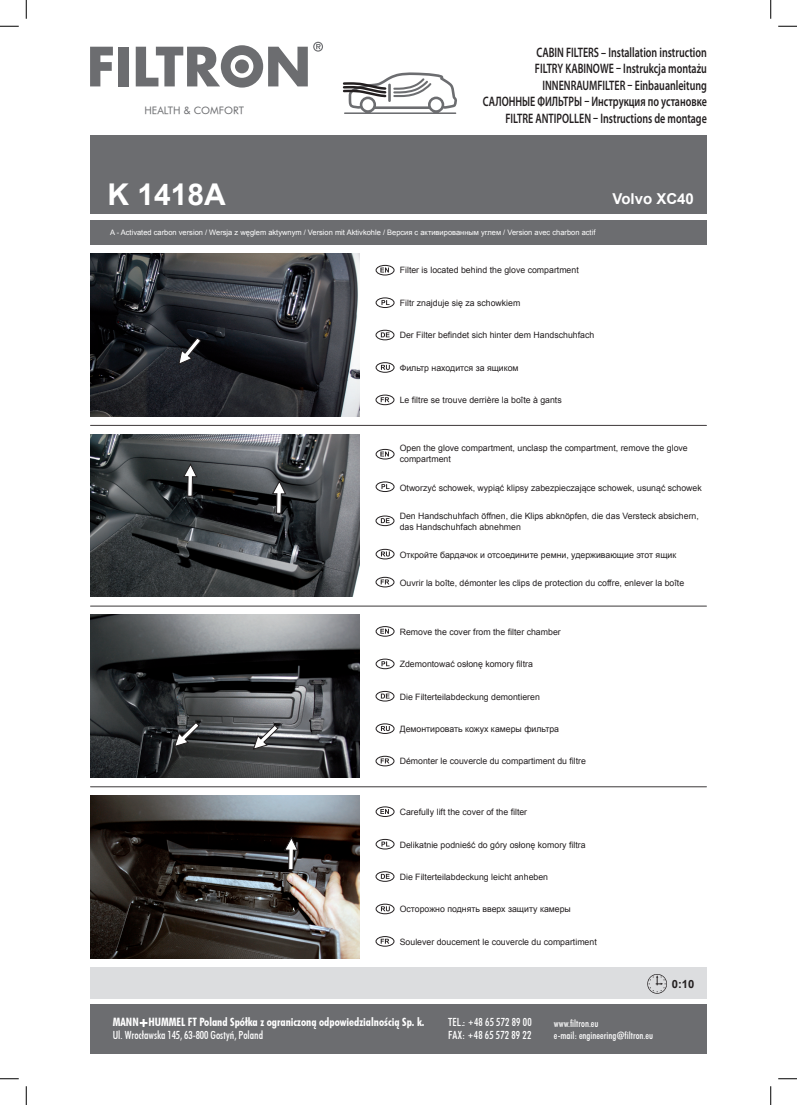
<style>
.page{position:relative;width:797px;height:1105px;background:#fff}
.page>*{position:absolute;margin:0;border:0;box-sizing:border-box;transform-origin:0 0}
.t1{font:700 30px "Arial";color:#fff}
.t2{font:700 15px "Arial";color:#fff}
.t3{font:600 13.75px/16.5px "Myriad Pro";color:#231f20;text-align:right;scale:.73 1}
.t4{font:11.5px "Futura Bd Cn AT";color:#fff}
.t5{font:11.25px/12.5px "Futura Md Cn AT";letter-spacing:.005em;color:#fff}
.t6{font:700 11.25px "Arial";color:#231f20}
.t7{font:10.38px "Futura Bk AT";color:#6c6d70}
.t8{font:10px/12.5px "Futura Md Cn AT";color:#fff}
.t9{font:8.75px/10.9px "Arial";color:#231f20}
.t10{font:7.5px "Arial";color:#fff}
.s1{font-family:"Futura Black AT";font-size:7.5px}
.s2{font-family:"Futura X Blk Cn AT";font-size:8.75px}
</style>
<div class="page">
<div style="left:90px;top:967px;width:617px;height:32px;background:#dcdddf"></div>
<div style="left:90px;top:1004px;width:617px;height:50px;background:#6c6d70"></div>
<svg style="left:140px;top:1019px;width:8px;height:8px"></svg>
<svg style="left:90px;top:47px;width:23px;height:39px"></svg>
<div style="left:119px;top:47px;width:10px;height:39px;background:#6c6d70"></div>
<svg style="left:136px;top:42px;width:187px;height:46px"></svg>
<div style="left:90px;top:135px;width:617px;height:79px;background:#6c6d70"></div>
<div style="left:90px;top:220px;width:617px;height:25px;background:#6c6d70"></div>
<svg style="left:343px;top:72px;width:114px;height:42px"></svg>
<hr style="left:90px;top:425px;width:617px;height:1px;background:#231f20">
<hr style="left:90px;top:606px;width:617px;height:1px;background:#231f20">
<hr style="left:90px;top:786px;width:617px;height:1px;background:#231f20">
<svg style="left:647px;top:974px;width:20px;height:20px"></svg>
<svg style="left:380px;top:268px;width:9px;height:4px"></svg>
<div style="left:376px;top:265px;width:18px;height:10px;border:1px solid #231f20;border-radius:50%"></div>
<svg style="left:381px;top:300px;width:8px;height:5px"></svg>
<div style="left:376px;top:297px;width:18px;height:11px;border:1px solid #231f20;border-radius:50%"></div>
<svg style="left:381px;top:332px;width:8px;height:5px"></svg>
<div style="left:375px;top:330px;width:19px;height:10px;border:1px solid #231f20;border-radius:50%"></div>
<svg style="left:381px;top:365px;width:9px;height:5px"></svg>
<div style="left:376px;top:362px;width:18px;height:11px;border:1px solid #231f20;border-radius:50%"></div>
<svg style="left:381px;top:397px;width:8px;height:5px"></svg>
<div style="left:375px;top:395px;width:19px;height:10px;border:1px solid #231f20;border-radius:50%"></div>
<svg style="left:380px;top:629px;width:9px;height:5px"></svg>
<div style="left:376px;top:626px;width:18px;height:11px;border:1px solid #231f20;border-radius:50%"></div>
<svg style="left:381px;top:661px;width:8px;height:5px"></svg>
<div style="left:376px;top:659px;width:18px;height:10px;border:1px solid #231f20;border-radius:50%"></div>
<svg style="left:381px;top:694px;width:8px;height:4px"></svg>
<div style="left:375px;top:691px;width:19px;height:10px;border:1px solid #231f20;border-radius:50%"></div>
<svg style="left:381px;top:726px;width:9px;height:5px"></svg>
<div style="left:376px;top:723px;width:18px;height:11px;border:1px solid #231f20;border-radius:50%"></div>
<svg style="left:381px;top:758px;width:8px;height:5px"></svg>
<div style="left:375px;top:756px;width:19px;height:10px;border:1px solid #231f20;border-radius:50%"></div>
<svg style="left:380px;top:809px;width:9px;height:5px"></svg>
<div style="left:376px;top:806px;width:18px;height:11px;border:1px solid #231f20;border-radius:50%"></div>
<svg style="left:381px;top:841px;width:8px;height:5px"></svg>
<div style="left:376px;top:839px;width:18px;height:10px;border:1px solid #231f20;border-radius:50%"></div>
<svg style="left:381px;top:874px;width:8px;height:5px"></svg>
<div style="left:375px;top:871px;width:19px;height:11px;border:1px solid #231f20;border-radius:50%"></div>
<svg style="left:381px;top:906px;width:9px;height:5px"></svg>
<div style="left:376px;top:904px;width:18px;height:10px;border:1px solid #231f20;border-radius:50%"></div>
<svg style="left:381px;top:939px;width:8px;height:5px"></svg>
<div style="left:375px;top:936px;width:19px;height:10px;border:1px solid #231f20;border-radius:50%"></div>
<svg style="left:380px;top:452px;width:9px;height:4px"></svg>
<div style="left:376px;top:449px;width:18px;height:10px;border:1px solid #231f20;border-radius:50%"></div>
<svg style="left:381px;top:484px;width:8px;height:5px"></svg>
<div style="left:376px;top:481px;width:18px;height:11px;border:1px solid #231f20;border-radius:50%"></div>
<svg style="left:381px;top:518px;width:8px;height:5px"></svg>
<div style="left:375px;top:516px;width:19px;height:10px;border:1px solid #231f20;border-radius:50%"></div>
<svg style="left:381px;top:551px;width:9px;height:5px"></svg>
<div style="left:376px;top:549px;width:18px;height:10px;border:1px solid #231f20;border-radius:50%"></div>
<svg style="left:381px;top:579px;width:8px;height:5px"></svg>
<div style="left:375px;top:577px;width:19px;height:10px;border:1px solid #231f20;border-radius:50%"></div>
<img style="left:90px;top:254px;width:269px;height:162px">
<img style="left:90px;top:434px;width:269px;height:163px">
<img style="left:90px;top:615px;width:269px;height:162px">
<img style="left:90px;top:795px;width:269px;height:163px">
<svg style="left:178px;top:338px;width:23px;height:26px"></svg>
<svg style="left:183px;top:464px;width:14px;height:32px"></svg>
<svg style="left:272px;top:481px;width:14px;height:33px"></svg>
<svg style="left:253px;top:725px;width:25px;height:24px"></svg>
<svg style="left:284px;top:837px;width:14px;height:33px"></svg>
<svg style="left:174px;top:722px;width:25px;height:25px"></svg>
<svg style="left:0;top:25px;width:19px;height:2px"></svg>
<svg style="left:778px;top:25px;width:19px;height:2px"></svg>
<svg style="left:0;top:1078px;width:19px;height:1px"></svg>
<svg style="left:778px;top:1078px;width:19px;height:1px"></svg>
<svg style="left:25px;top:0;width:2px;height:19px"></svg>
<svg style="left:25px;top:1086px;width:2px;height:19px"></svg>
<svg style="left:770px;top:0;width:1px;height:19px"></svg>
<svg style="left:770px;top:1086px;width:1px;height:19px"></svg>
<p class="t7" style="left:144px;top:104px;width:101px">HEALTH &amp; COMFORT</p>
<h3 class="t3" style="left:483px;top:43px;width:308px">CABIN FILTERS – Installation instruction<br>FILTRY KABINOWE – Instrukcja montażu INNENRAUMFILTER – Einbauanleitung<br>САЛОННЫЕ ФИЛЬТРЫ – Инструкция по установке FILTRE ANTIPOLLEN – Instructions de montage</h3>
<h1 class="t1" style="left:107px;top:174px;width:120px">K 1418A</h1>
<h2 class="t2" style="left:612px;top:189px;width:83px">Volvo XC40</h2>
<p class="t10" style="left:110px;top:228px;width:487px">A - Activated carbon version / Wersja z węglem aktywnym / Version mit Aktivkohle / Версия с активированным углем / Version avec charbon actif</p>
<p class="t9" style="left:400px;top:265px;width:180px">Filter is located behind the glove compartment</p>
<p class="t9" style="left:400px;top:297px;width:122px">Filtr znajduje się za schowkiem</p>
<p class="t9" style="left:400px;top:330px;width:196px">Der Filter befindet sich hinter dem Handschuhfach</p>
<p class="t9" style="left:400px;top:362px;width:120px">Фильтр находится за ящиком</p>
<p class="t9" style="left:400px;top:395px;width:163px">Le filtre se trouve derrière la boîte à gants</p>
<p class="t9" style="left:400px;top:443px;width:289px">Open the glove compartment, unclasp the compartment, remove the glove compartment</p>
<p class="t9" style="left:400px;top:482px;width:303px">Otworzyć schowek, wypiąć klipsy zabezpieczające schowek, usunąć schowek</p>
<p class="t9" style="left:400px;top:510px;width:300px">Den Handschuhfach öffnen, die Klips abknöpfen, die das Versteck absichern, das Handschuhfach abnehmen</p>
<p class="t9" style="left:400px;top:549px;width:278px">Откройте бардачок и отсоедините ремни, удерживающие этот ящик</p>
<p class="t9" style="left:400px;top:578px;width:286px">Ouvrir la boîte, démonter les clips de protection du coffre, enlever la boîte</p>
<p class="t9" style="left:400px;top:626px;width:162px">Remove the cover from the filter chamber</p>
<p class="t9" style="left:400px;top:659px;width:135px">Zdemontować osłonę komory filtra</p>
<p class="t9" style="left:400px;top:691px;width:142px">Die Filterteilabdeckung demontieren</p>
<p class="t9" style="left:400px;top:723px;width:161px">Демонтировать кожух камеры фильтра</p>
<p class="t9" style="left:400px;top:756px;width:188px">Démonter le couvercle du compartiment du filtre</p>
<p class="t9" style="left:400px;top:807px;width:129px">Carefully lift the cover of the filter</p>
<p class="t9" style="left:400px;top:839px;width:187px">Delikatnie podnieść do góry osłonę komory filtra</p>
<p class="t9" style="left:400px;top:871px;width:150px">Die Filterteilabdeckung leicht anheben</p>
<p class="t9" style="left:400px;top:904px;width:173px">Осторожно поднять вверх защиту камеры</p>
<p class="t9" style="left:400px;top:936px;width:198px">Soulever doucement le couvercle du compartiment</p>
<h3 class="t4" style="left:113px;top:1016px;width:313px">MANN+HUMMEL FT Poland Spółka z ograniczoną odpowiedzialnością Sp. k.</h3>
<p class="t5" style="left:113px;top:1029px;width:152px">Ul. Wrocławska 145, 63-800 Gostyń, Poland</p>
<p class="t5" style="left:448px;top:1016px;width:85px">TEL.: <span class="s1">+</span>48 65 572 89 00<br>FAX: <span class="s1">+</span>48 65 572 89 22</p>
<p class="t8" style="left:554px;top:1017px;width:101px">www.filtron.eu<br>e-mail: engineering<span class="s2">@</span>filtron.eu</p>
<p class="t6" style="left:671px;top:976px;width:24px">0:10</p>
</div>
